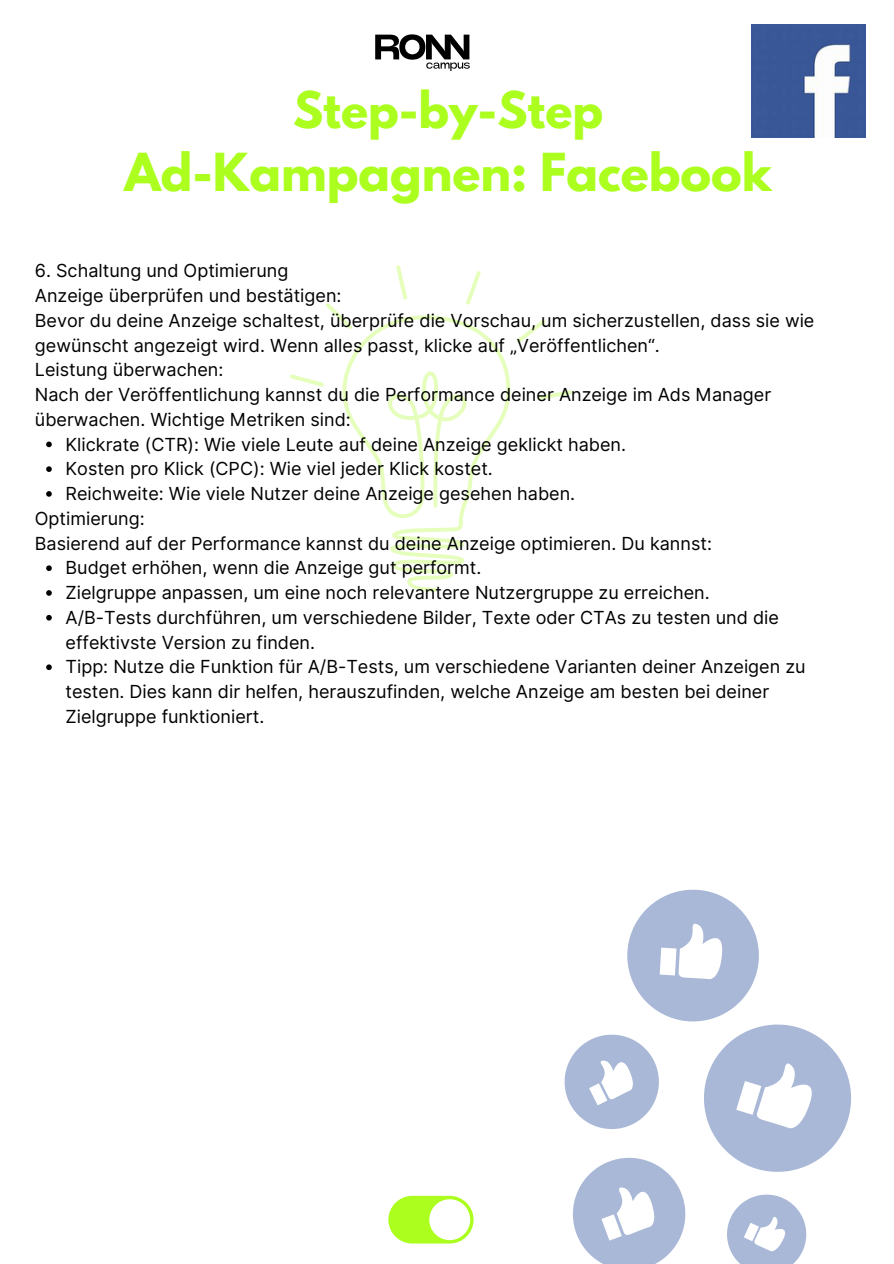
<style>
.page{position:relative;width:894px;height:1264px;background:#fff}
.page>*{position:absolute;margin:0;border:0;box-sizing:border-box;transform-origin:0 0}
.t1{font:700 46.35px "League Spartan";color:#abfe1e}
.t2{font:700 44.85px "League Spartan";color:#abfe1e}
.t3{font:18px/24.8px "Inter";color:#000}
</style>
<div class="page">
<svg style="left:375px;top:34px;width:94px;height:37px"></svg>
<svg style="left:388px;top:1195px;width:85px;height:48px"></svg>
<svg style="left:290px;top:265px;width:282px;height:327px"></svg>
<img style="left:751px;top:24px;width:114px;height:114px">
<svg style="left:564px;top:889px;width:286px;height:374px"></svg>
<svg style="left:46px;top:441px;width:6px;height:6px"></svg>
<svg style="left:46px;top:466px;width:6px;height:6px"></svg>
<svg style="left:46px;top:491px;width:6px;height:5px"></svg>
<svg style="left:46px;top:565px;width:6px;height:6px"></svg>
<svg style="left:46px;top:590px;width:6px;height:5px"></svg>
<svg style="left:46px;top:615px;width:6px;height:5px"></svg>
<svg style="left:46px;top:664px;width:6px;height:6px"></svg>
<p class="t2" style="left:293px;top:87px;width:311px">Step-by-Step</p>
<p class="t1" style="left:124px;top:149px;width:648px">Ad-Kampagnen: Facebook</p>
<h1 class="t3" style="left:35px;top:258px;width:255px">6. Schaltung und Optimierung</h1>
<p class="t3" style="left:35px;top:283px;width:308px">Anzeige überprüfen und bestätigen:</p>
<p class="t3" style="left:35px;top:308px;width:780px">Bevor du deine Anzeige schaltest, überprüfe die Vorschau, um sicherzustellen, dass sie wie gewünscht angezeigt wird. Wenn alles passt, klicke auf „Veröffentlichen“.</p>
<p class="t3" style="left:35px;top:357px;width:190px">Leistung überwachen:</p>
<p class="t3" style="left:35px;top:382px;width:737px">Nach der Veröffentlichung kannst du die Performance deiner Anzeige im Ads Manager überwachen. Wichtige Metriken sind:</p>
<p class="t3" style="left:65px;top:431px;width:562px">Klickrate (CTR): Wie viele Leute auf deine Anzeige geklickt haben.</p>
<p class="t3" style="left:65px;top:456px;width:429px">Kosten pro Klick (CPC): Wie viel jeder Klick kostet.</p>
<p class="t3" style="left:65px;top:481px;width:511px">Reichweite: Wie viele Nutzer deine Anzeige gesehen haben.</p>
<p class="t3" style="left:35px;top:506px;width:111px">Optimierung:</p>
<p class="t3" style="left:35px;top:530px;width:678px">Basierend auf der Performance kannst du deine Anzeige optimieren. Du kannst:</p>
<p class="t3" style="left:65px;top:555px;width:417px">Budget erhöhen, wenn die Anzeige gut performt.</p>
<p class="t3" style="left:65px;top:580px;width:645px">Zielgruppe anpassen, um eine noch relevantere Nutzergruppe zu erreichen.</p>
<p class="t3" style="left:65px;top:605px;width:714px">A/B-Tests durchführen, um verschiedene Bilder, Texte oder CTAs zu testen und die effektivste Version zu finden.</p>
<p class="t3" style="left:65px;top:654px;width:741px">Tipp: Nutze die Funktion für A/B-Tests, um verschiedene Varianten deiner Anzeigen zu testen. Dies kann dir helfen, herauszufinden, welche Anzeige am besten bei deiner<br>Zielgruppe funktioniert.</p>
</div>
